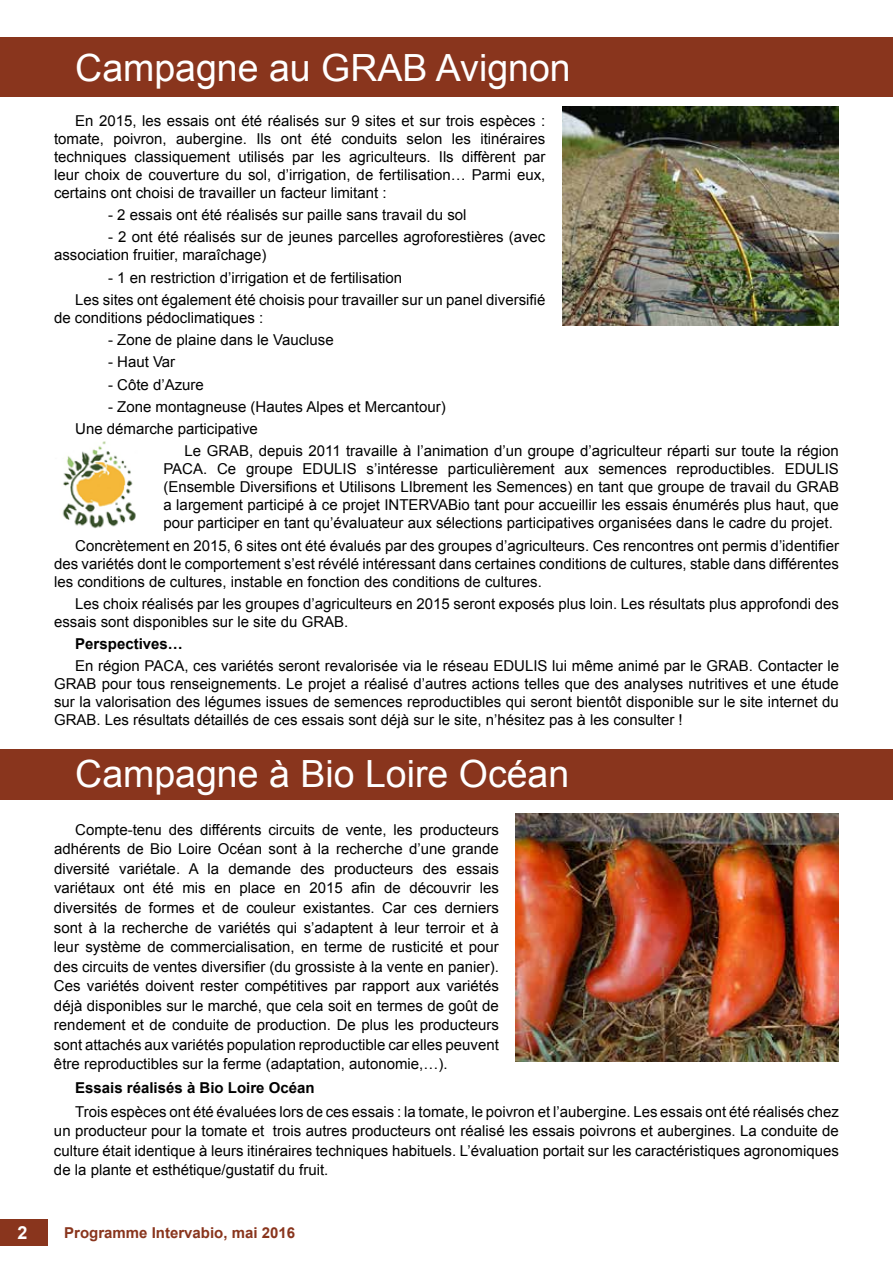
<style>
.page{position:relative;width:893px;height:1263px;background:#fff}
.page>*{position:absolute;margin:0;border:0;box-sizing:border-box;transform-origin:0 0}
.t1{font:37.5px "Arial";color:#fff}
.t2{font:700 18px "Arial";color:#fff}
.t3{font:15px/19.5px "Arial";color:#000;text-align:justify}
.t4{font:700 15px "Arial";color:#000}
.t5{font:700 15px "Arial";color:#89351d}
</style>
<div class="page">
<div style="left:0;top:749px;width:893px;height:51px;background:#89351d"></div>
<div style="left:0;top:37px;width:893px;height:60px;background:#89351d"></div>
<div style="left:0;top:1219px;width:47px;height:26px;background:#89351d"></div>
<img style="left:562px;top:106px;width:277px;height:220px">
<img style="left:516px;top:814px;width:323px;height:248px">
<img style="left:62px;top:441px;width:74px;height:88px">
<h1 class="t1" style="left:75px;top:44px;width:497px">Campagne au GRAB Avignon</h1>
<p class="t3" style="left:54px;top:112px;width:493px;line-height:18px;text-indent:21px">En 2015, les essais ont été réalisés sur 9 sites et sur trois espèces : tomate, poivron, aubergine. Ils ont été conduits selon les itinéraires techniques classiquement utilisés par les agriculteurs. Ils diffèrent par leur choix de couverture du sol, d’irrigation, de fertilisation… Parmi eux, certains ont choisi de travailler un facteur limitant :</p>
<p class="t3" style="left:108px;top:205px;width:360px">- 2 essais ont été réalisés sur paille sans travail du sol</p>
<p class="t3" style="left:54px;top:228px;width:493px;line-height:18px;text-indent:54px">- 2 ont été réalisés sur de jeunes parcelles agroforestières (avec association fruitier, maraîchage)</p>
<p class="t3" style="left:75px;top:266px;width:472px;line-height:22.2px;text-indent:33px">- 1 en restriction d’irrigation et de fertilisation<br>Les sites ont également été choisis pour travailler sur un panel diversifié</p>
<p class="t3" style="left:54px;top:308px;width:211px">de conditions pédoclimatiques :</p>
<p class="t3" style="left:108px;top:330px;width:227px">- Zone de plaine dans le Vaucluse</p>
<p class="t3" style="left:108px;top:352px;width:69px">- Haut Var</p>
<p class="t3" style="left:108px;top:375px;width:97px">- Côte d’Azure</p>
<p class="t3" style="left:108px;top:397px;width:339px">- Zone montagneuse (Hautes Alpes et Mercantour)</p>
<p class="t3" style="left:75px;top:419px;width:184px">Une démarche participative</p>
<p class="t3" style="left:185px;top:441px;width:656px">Le GRAB, depuis 2011 travaille à l’animation d’un groupe d’agriculteur réparti sur toute la région</p>
<p class="t3" style="left:163px;top:460px;width:677px;line-height:18px">PACA. Ce groupe EDULIS s’intéresse particulièrement aux semences reproductibles. EDULIS (Ensemble Diversifions et Utilisons LIbrement les Semences) en tant que groupe de travail du GRAB a largement participé à ce projet INTERVABio tant pour accueillir les essais énumérés plus haut, que pour participer en tant qu’évaluateur aux sélections participatives organisées dans le cadre du projet.</p>
<p class="t3" style="left:54px;top:536px;width:786px;line-height:18px;text-indent:21px">Concrètement en 2015, 6 sites ont été évalués par des groupes d’agriculteurs. Ces rencontres ont permis d’identifier des variétés dont le comportement s’est révélé intéressant dans certaines conditions de cultures, stable dans différentes les conditions de cultures, instable en fonction des conditions de cultures.</p>
<p class="t3" style="left:54px;top:595px;width:786px;line-height:18px;text-indent:21px">Les choix réalisés par les groupes d’agriculteurs en 2015 seront exposés plus loin. Les résultats plus approfondi des essais sont disponibles sur le site du GRAB.</p>
<p class="t4" style="left:75px;top:634px;width:109px">Perspectives…</p>
<p class="t3" style="left:54px;top:657px;width:786px;line-height:18px;text-indent:21px">En région PACA, ces variétés seront revalorisée via le réseau EDULIS lui même animé par le GRAB. Contacter le GRAB pour tous renseignements. Le projet a réalisé d’autres actions telles que des analyses nutritives et une étude sur la valorisation des légumes issues de semences reproductibles qui seront bientôt disponible sur le site internet du GRAB. Les résultats détaillés de ces essais sont déjà sur le site, n’hésitez pas à les consulter !</p>
<h1 class="t1" style="left:75px;top:750px;width:496px">Campagne à Bio Loire Océan</h1>
<p class="t3" style="left:54px;top:820px;width:446px;text-indent:21px">Compte-tenu des différents circuits de vente, les producteurs adhérents de Bio Loire Océan sont à la recherche d’une grande diversité variétale. A la demande des producteurs des essais variétaux ont été mis en place en 2015 afin de découvrir les diversités de formes et de couleur existantes. Car ces derniers sont à la recherche de variétés qui s’adaptent à leur terroir et à leur système de commercialisation, en terme de rusticité et pour des circuits de ventes diversifier (du grossiste à la vente en panier).<br>Ces variétés doivent rester compétitives par rapport aux variétés déjà disponibles sur le marché, que cela soit en termes de goût de rendement et de conduite de production. De plus les producteurs sont attachés aux variétés population reproductible car elles peuvent être reproductibles sur la ferme (adaptation, autonomie,…).</p>
<p class="t4" style="left:75px;top:1077px;width:241px">Essais réalisés à Bio Loire Océan</p>
<p class="t3" style="left:54px;top:1102px;width:786px;text-indent:21px">Trois espèces ont été évaluées lors de ces essais : la tomate, le poivron et l’aubergine. Les essais ont été réalisés chez un producteur pour la tomate et trois autres producteurs ont réalisé les essais poivrons et aubergines. La conduite de culture était identique à leurs itinéraires techniques habituels. L’évaluation portait sur les caractéristiques agronomiques de la plante et esthétique/gustatif du fruit.</p>
<p class="t2" style="left:18px;top:1220px;width:12px">2</p>
<p class="t5" style="left:64px;top:1222px;width:232px">Programme Intervabio, mai 2016</p>
</div>
